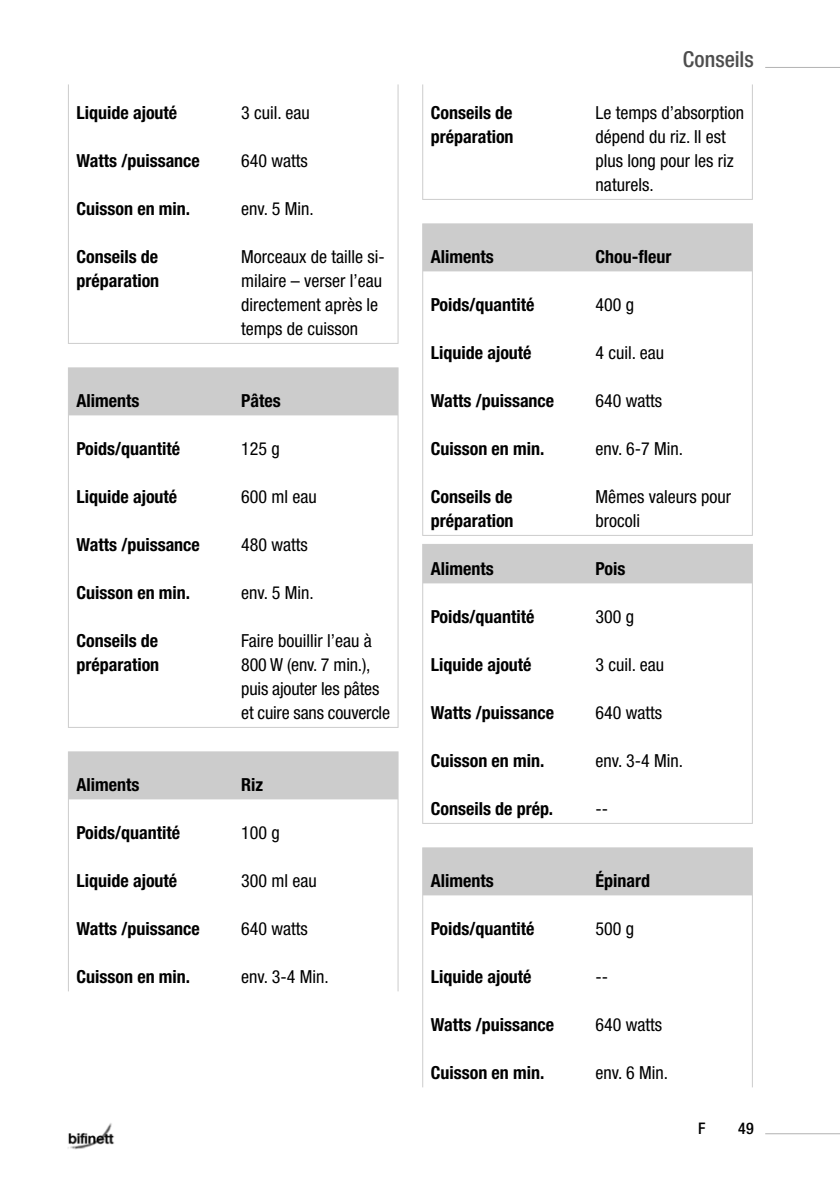
<style>
.page{position:relative;width:840px;height:1190px;background:#fff}
.page>*{position:absolute;margin:0;border:0;box-sizing:border-box;transform-origin:0 0}
.t1{font:500 condensed 22px "Helvetica Neue";color:#4d4d4d}
.t2{font:700 condensed 18px/24px "Helvetica Neue";color:#000}
.t3{font:condensed 18px/24px "Helvetica Neue";color:#000}
.t4{font:500 condensed 16px "Helvetica Neue";color:#000}
</style>
<div class="page">
<hr style="left:765px;top:67px;width:75px;height:1px;background:#b2b2b2">
<img style="left:68px;top:1123px;width:47px;height:27px">
<hr style="left:765px;top:1133px;width:75px;height:1px;background:#b2b2b2">
<hr style="left:68px;top:84px;width:1px;height:43px;background:#ccc">
<hr style="left:398px;top:84px;width:1px;height:43px;background:#ccc">
<hr style="left:68px;top:127px;width:1px;height:48px;background:#ccc">
<hr style="left:398px;top:127px;width:1px;height:48px;background:#ccc">
<hr style="left:68px;top:175px;width:1px;height:48px;background:#ccc">
<hr style="left:398px;top:175px;width:1px;height:48px;background:#ccc">
<hr style="left:68px;top:223px;width:1px;height:120px;background:#ccc">
<hr style="left:398px;top:223px;width:1px;height:120px;background:#ccc">
<hr style="left:68px;top:343px;width:331px;height:1px;background:#ccc">
<div style="left:69px;top:368px;width:329px;height:47px;background:#ccc"></div>
<hr style="left:68px;top:367px;width:165px;height:1px;background:#ccc">
<hr style="left:68px;top:368px;width:1px;height:47px;background:#ccc">
<hr style="left:233px;top:367px;width:166px;height:1px;background:#ccc">
<hr style="left:398px;top:368px;width:1px;height:47px;background:#ccc">
<hr style="left:68px;top:415px;width:1px;height:48px;background:#ccc">
<hr style="left:398px;top:415px;width:1px;height:48px;background:#ccc">
<hr style="left:68px;top:463px;width:1px;height:48px;background:#ccc">
<hr style="left:398px;top:463px;width:1px;height:48px;background:#ccc">
<hr style="left:68px;top:511px;width:1px;height:48px;background:#ccc">
<hr style="left:398px;top:511px;width:1px;height:48px;background:#ccc">
<hr style="left:68px;top:559px;width:1px;height:48px;background:#ccc">
<hr style="left:398px;top:559px;width:1px;height:48px;background:#ccc">
<hr style="left:68px;top:607px;width:1px;height:120px;background:#ccc">
<hr style="left:398px;top:607px;width:1px;height:120px;background:#ccc">
<hr style="left:68px;top:727px;width:331px;height:1px;background:#ccc">
<div style="left:69px;top:752px;width:329px;height:47px;background:#ccc"></div>
<hr style="left:68px;top:751px;width:165px;height:1px;background:#ccc">
<hr style="left:68px;top:752px;width:1px;height:47px;background:#ccc">
<hr style="left:233px;top:751px;width:166px;height:1px;background:#ccc">
<hr style="left:398px;top:752px;width:1px;height:47px;background:#ccc">
<hr style="left:68px;top:799px;width:1px;height:48px;background:#ccc">
<hr style="left:398px;top:799px;width:1px;height:48px;background:#ccc">
<hr style="left:68px;top:847px;width:1px;height:48px;background:#ccc">
<hr style="left:398px;top:847px;width:1px;height:48px;background:#ccc">
<hr style="left:68px;top:895px;width:1px;height:48px;background:#ccc">
<hr style="left:398px;top:895px;width:1px;height:48px;background:#ccc">
<hr style="left:68px;top:943px;width:1px;height:48px;background:#ccc">
<hr style="left:398px;top:943px;width:1px;height:48px;background:#ccc">
<hr style="left:422px;top:84px;width:1px;height:115px;background:#ccc">
<hr style="left:752px;top:84px;width:1px;height:115px;background:#ccc">
<hr style="left:422px;top:199px;width:331px;height:1px;background:#ccc">
<div style="left:423px;top:224px;width:329px;height:47px;background:#ccc"></div>
<hr style="left:422px;top:223px;width:166px;height:1px;background:#ccc">
<hr style="left:422px;top:224px;width:1px;height:47px;background:#ccc">
<hr style="left:588px;top:223px;width:165px;height:1px;background:#ccc">
<hr style="left:752px;top:224px;width:1px;height:47px;background:#ccc">
<hr style="left:422px;top:271px;width:1px;height:48px;background:#ccc">
<hr style="left:752px;top:271px;width:1px;height:48px;background:#ccc">
<hr style="left:422px;top:319px;width:1px;height:48px;background:#ccc">
<hr style="left:752px;top:319px;width:1px;height:48px;background:#ccc">
<hr style="left:422px;top:367px;width:1px;height:48px;background:#ccc">
<hr style="left:752px;top:367px;width:1px;height:48px;background:#ccc">
<hr style="left:422px;top:415px;width:1px;height:48px;background:#ccc">
<hr style="left:752px;top:415px;width:1px;height:48px;background:#ccc">
<hr style="left:422px;top:463px;width:1px;height:72px;background:#ccc">
<hr style="left:752px;top:463px;width:1px;height:72px;background:#ccc">
<hr style="left:422px;top:535px;width:331px;height:1px;background:#ccc">
<div style="left:423px;top:545px;width:329px;height:38px;background:#ccc"></div>
<hr style="left:422px;top:544px;width:166px;height:1px;background:#ccc">
<hr style="left:422px;top:545px;width:1px;height:38px;background:#ccc">
<hr style="left:588px;top:544px;width:165px;height:1px;background:#ccc">
<hr style="left:752px;top:545px;width:1px;height:38px;background:#ccc">
<hr style="left:422px;top:583px;width:1px;height:48px;background:#ccc">
<hr style="left:752px;top:583px;width:1px;height:48px;background:#ccc">
<hr style="left:422px;top:631px;width:1px;height:48px;background:#ccc">
<hr style="left:752px;top:631px;width:1px;height:48px;background:#ccc">
<hr style="left:422px;top:679px;width:1px;height:48px;background:#ccc">
<hr style="left:752px;top:679px;width:1px;height:48px;background:#ccc">
<hr style="left:422px;top:727px;width:1px;height:48px;background:#ccc">
<hr style="left:752px;top:727px;width:1px;height:48px;background:#ccc">
<hr style="left:422px;top:775px;width:1px;height:48px;background:#ccc">
<hr style="left:752px;top:775px;width:1px;height:48px;background:#ccc">
<hr style="left:422px;top:823px;width:331px;height:1px;background:#ccc">
<div style="left:423px;top:848px;width:329px;height:47px;background:#ccc"></div>
<hr style="left:422px;top:847px;width:166px;height:1px;background:#ccc">
<hr style="left:422px;top:848px;width:1px;height:47px;background:#ccc">
<hr style="left:588px;top:847px;width:165px;height:1px;background:#ccc">
<hr style="left:752px;top:848px;width:1px;height:47px;background:#ccc">
<hr style="left:422px;top:895px;width:1px;height:48px;background:#ccc">
<hr style="left:752px;top:895px;width:1px;height:48px;background:#ccc">
<hr style="left:422px;top:943px;width:1px;height:48px;background:#ccc">
<hr style="left:752px;top:943px;width:1px;height:48px;background:#ccc">
<hr style="left:422px;top:991px;width:1px;height:48px;background:#ccc">
<hr style="left:752px;top:991px;width:1px;height:48px;background:#ccc">
<hr style="left:422px;top:1039px;width:1px;height:48px;background:#ccc">
<hr style="left:752px;top:1039px;width:1px;height:48px;background:#ccc">
<p class="t2" style="left:76px;top:103px;width:102px">Liquide ajouté</p>
<p class="t3" style="left:241px;top:103px;width:70px">3 cuil. eau</p>
<p class="t2" style="left:76px;top:151px;width:125px">Watts /puissance</p>
<p class="t3" style="left:241px;top:151px;width:68px">640 watts</p>
<p class="t2" style="left:76px;top:199px;width:115px">Cuisson en min.</p>
<p class="t3" style="left:241px;top:199px;width:74px">env. 5 Min.</p>
<p class="t2" style="left:76px;top:247px;width:84px">Conseils de préparation</p>
<p class="t3" style="left:241px;top:247px;width:145px">Morceaux de taille si&shy;milaire – verser l’eau directement après le temps de cuisson</p>
<p class="t2" style="left:76px;top:391px;width:64px">Aliments</p>
<p class="t2" style="left:241px;top:391px;width:41px">Pâtes</p>
<p class="t2" style="left:76px;top:439px;width:105px">Poids/quantité</p>
<p class="t3" style="left:241px;top:439px;width:40px">125 g</p>
<p class="t2" style="left:76px;top:487px;width:102px">Liquide ajouté</p>
<p class="t3" style="left:241px;top:487px;width:77px">600 ml eau</p>
<p class="t2" style="left:76px;top:535px;width:125px">Watts /puissance</p>
<p class="t3" style="left:241px;top:535px;width:68px">480 watts</p>
<p class="t2" style="left:76px;top:583px;width:115px">Cuisson en min.</p>
<p class="t3" style="left:241px;top:583px;width:74px">env. 5 Min.</p>
<p class="t2" style="left:76px;top:631px;width:84px">Conseils de préparation</p>
<p class="t3" style="left:241px;top:631px;width:150px">Faire bouillir l’eau à<br>800 W (env. 7 min.), puis ajouter les pâtes et cuire sans couvercle</p>
<p class="t2" style="left:76px;top:775px;width:64px">Aliments</p>
<p class="t2" style="left:241px;top:775px;width:23px">Riz</p>
<p class="t2" style="left:76px;top:823px;width:105px">Poids/quantité</p>
<p class="t3" style="left:241px;top:823px;width:40px">100 g</p>
<p class="t2" style="left:76px;top:871px;width:102px">Liquide ajouté</p>
<p class="t3" style="left:241px;top:871px;width:77px">300 ml eau</p>
<p class="t2" style="left:76px;top:919px;width:125px">Watts /puissance</p>
<p class="t3" style="left:241px;top:919px;width:68px">640 watts</p>
<p class="t2" style="left:76px;top:967px;width:115px">Cuisson en min.</p>
<p class="t3" style="left:241px;top:967px;width:89px">env. 3-4 Min.</p>
<p class="t1" style="left:683px;top:51px;width:73px">Conseils</p>
<p class="t2" style="left:431px;top:103px;width:84px">Conseils de préparation</p>
<p class="t3" style="left:596px;top:103px;width:150px">Le temps d’absorption dépend du riz. Il est plus long pour les riz naturels.</p>
<p class="t2" style="left:431px;top:247px;width:64px">Aliments</p>
<p class="t2" style="left:596px;top:247px;width:77px">Chou-fleur</p>
<p class="t2" style="left:431px;top:295px;width:105px">Poids/quantité</p>
<p class="t3" style="left:596px;top:295px;width:40px">400 g</p>
<p class="t2" style="left:431px;top:343px;width:102px">Liquide ajouté</p>
<p class="t3" style="left:596px;top:343px;width:70px">4 cuil. eau</p>
<p class="t2" style="left:431px;top:391px;width:125px">Watts /puissance</p>
<p class="t3" style="left:596px;top:391px;width:68px">640 watts</p>
<p class="t2" style="left:431px;top:439px;width:115px">Cuisson en min.</p>
<p class="t3" style="left:596px;top:439px;width:89px">env. 6-7 Min.</p>
<p class="t2" style="left:431px;top:487px;width:84px">Conseils de préparation</p>
<p class="t3" style="left:596px;top:487px;width:137px">Mêmes valeurs pour brocoli</p>
<p class="t2" style="left:431px;top:559px;width:64px">Aliments</p>
<p class="t2" style="left:596px;top:559px;width:31px">Pois</p>
<p class="t2" style="left:431px;top:607px;width:105px">Poids/quantité</p>
<p class="t3" style="left:596px;top:607px;width:40px">300 g</p>
<p class="t2" style="left:431px;top:655px;width:102px">Liquide ajouté</p>
<p class="t3" style="left:596px;top:655px;width:70px">3 cuil. eau</p>
<p class="t2" style="left:431px;top:703px;width:125px">Watts /puissance</p>
<p class="t3" style="left:596px;top:703px;width:68px">640 watts</p>
<p class="t2" style="left:431px;top:751px;width:115px">Cuisson en min.</p>
<p class="t3" style="left:596px;top:751px;width:89px">env. 3-4 Min.</p>
<p class="t2" style="left:431px;top:799px;width:124px">Conseils de prép.</p>
<p class="t3" style="left:596px;top:799px;width:14px">--</p>
<p class="t2" style="left:431px;top:871px;width:64px">Aliments</p>
<p class="t2" style="left:596px;top:871px;width:56px">Épinard</p>
<p class="t2" style="left:431px;top:919px;width:105px">Poids/quantité</p>
<p class="t3" style="left:596px;top:919px;width:40px">500 g</p>
<p class="t2" style="left:431px;top:967px;width:102px">Liquide ajouté</p>
<p class="t3" style="left:596px;top:967px;width:14px">--</p>
<p class="t2" style="left:431px;top:1015px;width:125px">Watts /puissance</p>
<p class="t3" style="left:596px;top:1015px;width:68px">640 watts</p>
<p class="t2" style="left:431px;top:1063px;width:115px">Cuisson en min.</p>
<p class="t3" style="left:596px;top:1063px;width:74px">env. 6 Min.</p>
<p class="t4" style="left:698px;top:1123px;width:9px">F</p>
<p class="t4" style="left:738px;top:1123px;width:17px">49</p>
</div>
